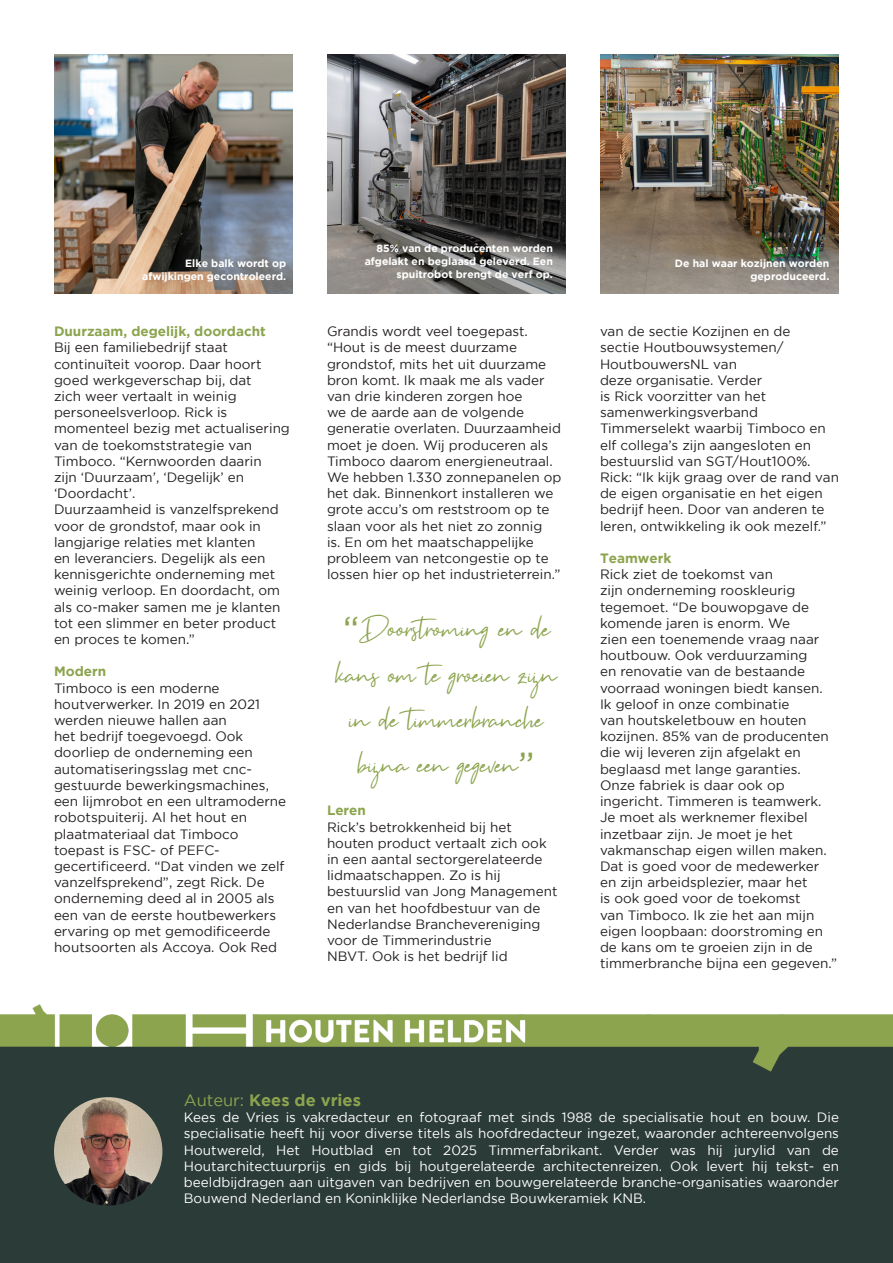
<style>
.page{position:relative;width:893px;height:1263px;background:#fff}
.page>*{position:absolute;margin:0;border:0;box-sizing:border-box;transform-origin:0 0}
.t1{font:37.5px/45px "Brown Pen";color:#8ca44e;text-align:center}
.t2{font:700 16.5px "Gotham";color:#8ca44e}
.t3{font:13.5px/16.2px "Gotham";color:#231f20}
.t4{font:13.5px/16.2px "Gotham";color:#fff;text-align:justify}
.t5{font:700 13.5px "Gotham";color:#8ca44e}
.t6{font:700 10.5px/12.6px "Gotham";color:#fff;text-align:right}
.s1{font-family:"Gotham"}
.s2{font-weight:400}
</style>
<div class="page">
<img style="left:0;top:1004px;width:893px;height:259px">
<img style="left:54px;top:1097px;width:108px;height:108px;border-radius:54px">
<img style="left:327px;top:54px;width:239px;height:239px">
<img style="left:54px;top:54px;width:239px;height:239px">
<img style="left:600px;top:54px;width:239px;height:239px">
<p class="t6" style="left:142px;top:257px;width:146px">Elke balk wordt op afwijkingen gecontroleerd.</p>
<p class="t5" style="left:54px;top:324px;width:213px">Duurzaam, degelijk, doordacht</p>
<p class="t3" style="left:54px;top:339px;width:237px">Bij een familiebedrijf staat continuïteit voorop. Daar hoort goed werkgeverschap bij, dat<br>zich weer vertaalt in weinig personeelsverloop. Rick is momenteel bezig met actualisering van de toekomststrategie van<br>Timboco. “Kernwoorden daarin<br>zijn ‘Duurzaam’, ‘Degelijk’ en ‘Doordacht’.</p>
<p class="t3" style="left:54px;top:501px;width:228px">Duurzaamheid is vanzelfsprekend voor de grondstof, maar ook in langjarige relaties met klanten<br>en leveranciers. Degelijk als een kennisgerichte onderneming met weinig verloop. En doordacht, om als co-maker samen me je klanten tot een slimmer en beter product en proces te komen.”</p>
<p class="t5" style="left:54px;top:664px;width:54px">Modern</p>
<p class="t3" style="left:54px;top:680px;width:234px">Timboco is een moderne houtverwerker. In 2019 en 2021 werden nieuwe hallen aan<br>het bedrijf toegevoegd. Ook doorliep de onderneming een automatiseringsslag met cnc&shy;gestuurde bewerkingsmachines, een lijmrobot en een ultramoderne robotspuiterij. Al het hout en plaatmateriaal dat Timboco toepast is FSC- of PEFC&shy;gecertificeerd. “Dat vinden we zelf vanzelfsprekend”, zegt Rick. De onderneming deed al in 2005 als een van de eerste houtbewerkers ervaring op met gemodificeerde houtsoorten als Accoya. Ook Red</p>
<p class="t6" style="left:365px;top:242px;width:190px">85% van de producenten worden afgelakt en beglaasd geleverd. Een spuitrobot brengt de verf op.</p>
<p class="t3" style="left:327px;top:323px;width:236px">Grandis wordt veel toegepast. “Hout is de meest duurzame grondstof, mits het uit duurzame bron komt. Ik maak me als vader van drie kinderen zorgen hoe<br>we de aarde aan de volgende generatie overlaten. Duurzaamheid moet je doen. Wij produceren als<br>Timboco daarom energieneutraal.<br>We hebben 1.330 zonnepanelen op het dak. Binnenkort installeren we grote accu’s om reststroom op te slaan voor als het niet zo zonnig<br>is. En om het maatschappelijke probleem van netcongestie op te lossen hier op het industrieterrein.”</p>
<p class="t1" style="left:336px;top:610px;width:223px"><span class="s1">“</span>Doorstroming en de kans om te groeien zijn in de timmerbranche bijna een gegeven<span class="s1">”</span></p>
<p class="t5" style="left:327px;top:803px;width:40px">Leren</p>
<p class="t3" style="left:327px;top:818px;width:232px">Rick’s betrokkenheid bij het houten product vertaalt zich ook in een aantal sectorgerelateerde lidmaatschappen. Zo is hij bestuurslid van Jong Management en van het hoofdbestuur van de<br>Nederlandse Branchevereniging voor de Timmerindustrie<br>NBVT. Ook is het bedrijf lid</p>
<p class="t6" style="left:675px;top:257px;width:156px">De hal waar kozijnen worden geproduceerd.</p>
<p class="t3" style="left:600px;top:323px;width:240px">van de sectie Kozijnen en de<br>sectie Houtbouwsystemen/<br>HoutbouwersNL van<br>deze organisatie. Verder<br>is Rick voorzitter van het samenwerkingsverband<br>Timmerselekt waarbij Timboco en elf collega’s zijn aangesloten en bestuurslid van SGT/Hout100%.<br>Rick: “Ik kijk graag over de rand van de eigen organisatie en het eigen bedrijf heen. Door van anderen te leren, ontwikkeling ik ook mezelf.”</p>
<p class="t5" style="left:600px;top:550px;width:73px">Teamwerk</p>
<p class="t3" style="left:600px;top:566px;width:239px">Rick ziet de toekomst van<br>zijn onderneming rooskleurig tegemoet. “De bouwopgave de komende jaren is enorm. We<br>zien een toenemende vraag naar houtbouw. Ook verduurzaming<br>en renovatie van de bestaande voorraad woningen biedt kansen.<br>Ik geloof in onze combinatie<br>van houtskeletbouw en houten kozijnen. 85% van de producenten die wij leveren zijn afgelakt en beglaasd met lange garanties.<br>Onze fabriek is daar ook op ingericht. Timmeren is teamwerk.<br>Je moet als werknemer flexibel inzetbaar zijn. Je moet je het vakmanschap eigen willen maken.<br>Dat is goed voor de medewerker en zijn arbeidsplezier, maar het<br>is ook goed voor de toekomst<br>van Timboco. Ik zie het aan mijn eigen loopbaan: doorstroming en de kans om te groeien zijn in de timmerbranche bijna een gegeven.”</p>
<p class="t2" style="left:184px;top:1090px;width:179px"><span class="s2">Auteur:</span> Kees de vries</p>
<p class="t4" style="left:184px;top:1109px;width:657px">Kees de Vries is vakredacteur en fotograaf met sinds 1988 de specialisatie hout en bouw. Die specialisatie heeft hij voor diverse titels als hoofdredacteur ingezet, waaronder achtereenvolgens Houtwereld, Het Houtblad en tot 2025 Timmerfabrikant. Verder was hij jurylid van de Houtarchitectuurprijs en gids bij houtgerelateerde architectenreizen. Ook levert hij tekst- en beeldbijdragen aan uitgaven van bedrijven en bouwgerelateerde branche-organisaties waaronder Bouwend Nederland en Koninklijke Nederlandse Bouwkeramiek KNB.</p>
</div>
